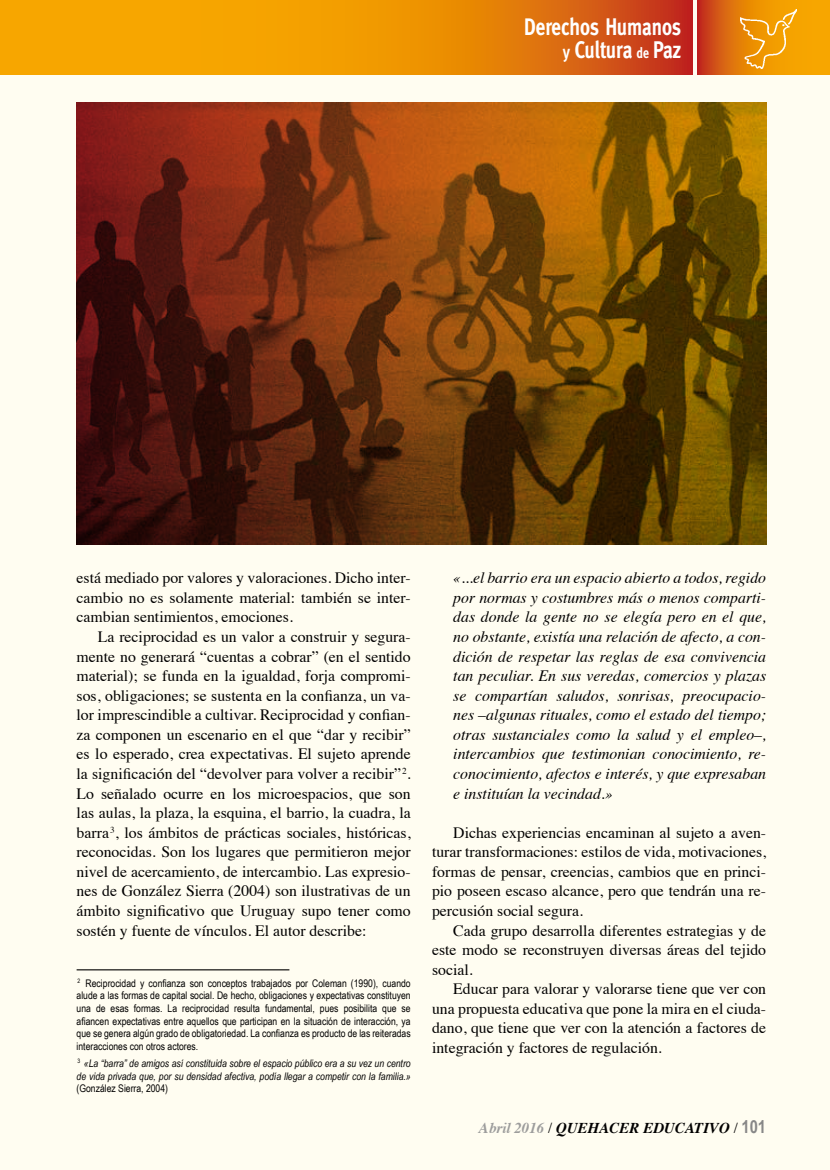
<style>
.page{position:relative;width:830px;height:1170px;background:#fff}
.page>*{position:absolute;margin:0;border:0;box-sizing:border-box;transform-origin:0 0}
.t1{font:700 24px/22.5px "Meta";color:#fff;text-align:right;scale:.8 1}
.t2{font:15.75px/19.5px "Times";color:#000;text-align:justify}
.t3{font:italic 15.75px/19.5px "Times";color:#000;text-align:justify}
.t4{font:italic 700 15px "Times";color:#000}
.t5{font:10.5px/12.6px "Arial Narrow";color:#000;text-align:justify}
.t6{font:italic 10.5px/12.6px "Arial Narrow";color:#000}
.s1{font-size:18px}
.s2{font-size:15px}
.s3{color:#9d9d9c}
.s4{font-weight:400;font-style:normal}
.s5{font-family:"Arial Narrow";font-style:normal;font-size:18px;color:#878787}
</style>
<div class="page">
<div style="left:0;top:0;width:829px;height:1169px;background:#fffdf1"></div>
<hr style="left:77px;top:969px;width:212px;height:1px;background:#000">
<img style="left:77px;top:102px;width:688px;height:442px">
<svg style="left:697px;top:0;width:132px;height:75px;background:#e47c0a"></svg>
<img style="left:740px;top:10px;width:55px;height:59px">
<svg style="left:0;top:0;width:691px;height:74px;background:#ea8a05"></svg>
<h1 class="t1" style="left:524px;top:16px;width:197px">Derechos Humanos <span class="s1">y</span> Cultura <span class="s2">de</span> Paz</h1>
<p class="t2" style="left:77px;top:567px;width:335px">está mediado por valores y valoraciones. Dicho inter&shy;cambio no es solamente material: también se inter&shy;cambian sentimientos, emociones.</p>
<p class="t2" style="left:77px;top:625px;width:335px;text-indent:21px">La reciprocidad es un valor a construir y segura&shy;mente no generará “cuentas a cobrar” (en el sentido material); se funda en la igualdad, forja compromi&shy;sos, obligaciones; se sustenta en la confianza, un va&shy;lor imprescindible a cultivar. Reciprocidad y confian&shy;za componen un escenario en el que “dar y recibir” es lo esperado, crea expectativas. El sujeto aprende la significación del “devolver para volver a recibir”<sup>2</sup>.<br>Lo señalado ocurre en los microespacios, que son las aulas, la plaza, la esquina, el barrio, la cuadra, la barra<sup>3</sup>, los ámbitos de prácticas sociales, históricas, reconocidas. Son los lugares que permitieron mejor nivel de acercamiento, de intercambio. Las expresio&shy;nes de González Sierra (2004) son ilustrativas de un ámbito significativo que Uruguay supo tener como sostén y fuente de vínculos. El autor describe:</p>
<p class="t5" style="left:77px;top:976px;width:335px"><sup>2</sup> Reciprocidad y confianza son conceptos trabajados por Coleman (1990), cuando alude a las formas de capital social. De hecho, obligaciones y expectativas constituyen una de esas formas. La reciprocidad resulta fundamental, pues posibilita que se afiancen expectativas entre aquellos que participan en la situación de interacción, ya que se genera algún grado de obligatoriedad. La confianza es producto de las reiteradas interacciones con otros actores.</p>
<p class="t6" style="left:77px;top:1056px;width:335px"><sup>3</sup> «La “barra” de amigos así constituida sobre el espacio público era a su vez un centro de vida privada que, por su densidad afectiva, podía llegar a competir con la familia.»</p>
<p class="t5" style="left:77px;top:1081px;width:93px">(González Sierra, 2004)</p>
<p class="t3" style="left:453px;top:567px;width:314px">«...el barrio era un espacio abierto a todos, regido por normas y costumbres más o menos comparti&shy;das donde la gente no se elegía pero en el que, no obstante, existía una relación de afecto, a con&shy;dición de respetar las reglas de esa convivencia tan peculiar. En sus veredas, comercios y plazas se compartían saludos, sonrisas, preocupacio&shy;nes –algunas rituales, como el estado del tiempo; otras sustanciales como la salud y el empleo–, intercambios que testimonian conocimiento, re&shy;conocimiento, afectos e interés, y que expresaban e instituían la vecindad.»</p>
<p class="t2" style="left:432px;top:821px;width:335px;text-indent:21px">Dichas experiencias encaminan al sujeto a aven&shy;turar transformaciones: estilos de vida, motivaciones, formas de pensar, creencias, cambios que en princi&shy;pio poseen escaso alcance, pero que tendrán una re&shy;percusión social segura.</p>
<p class="t2" style="left:432px;top:919px;width:335px;text-indent:21px">Cada grupo desarrolla diferentes estrategias y de este modo se reconstruyen diversas áreas del tejido social.</p>
<p class="t2" style="left:432px;top:977px;width:335px;text-indent:21px">Educar para valorar y valorarse tiene que ver con una propuesta educativa que pone la mira en el ciuda&shy;dano, que tiene que ver con la atención a factores de integración y factores de regulación.</p>
<p class="t4" style="left:478px;top:1113px;width:288px"><span class="s3">Abril 2016</span> <span class="s4">/</span> QUEHACER EDUCATIVO <span class="s4">/</span> <span class="s5">101</span></p>
</div>
